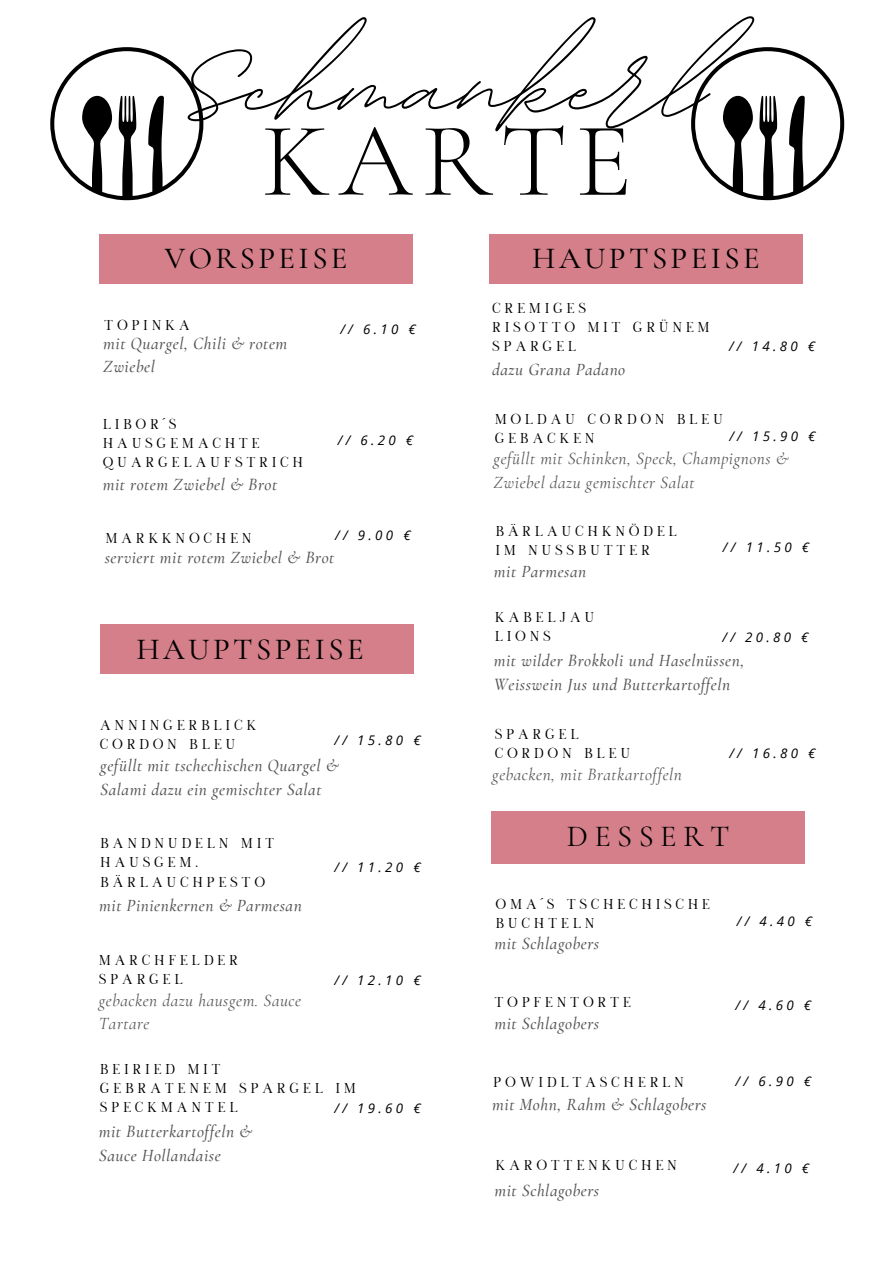
<style>
.page{position:relative;width:894px;height:1264px;background:#fff}
.page>*{position:absolute;margin:0;border:0;box-sizing:border-box;transform-origin:0 0}
.t1{font:180.6px "BD Script";color:#000}
.t2{font:300 106.05px "Cormorant Garamond";letter-spacing:.08em;color:#000}
.t3{font:500 30.6px "Cormorant Garamond";letter-spacing:.11em;color:#000}
.t4{font:30.6px "Cormorant Garamond";letter-spacing:.21em;color:#000}
.t5{font:italic 500 17.25px/23.4px "Cormorant Garamond";letter-spacing:.03em;color:#545454}
.t6{font:italic 17.25px/23.4px "Cormorant Garamond";letter-spacing:.03em;color:#545454}
.t7{font:14.25px/19.2px "Lucy Rose";letter-spacing:.25em;color:#000}
.t8{font:italic 13.35px "Open Sans";letter-spacing:.25em;color:#000}
</style>
<div class="page">
<div style="left:99px;top:235px;width:314px;height:49px;background:#d47f89"></div>
<div style="left:100px;top:625px;width:314px;height:49px;background:#d47f89"></div>
<div style="left:491px;top:811px;width:313px;height:52px;background:#d47f89"></div>
<svg style="left:50px;top:47px;width:153px;height:153px"></svg>
<svg style="left:691px;top:47px;width:153px;height:153px"></svg>
<div style="left:489px;top:235px;width:313px;height:49px;background:#d47f89"></div>
<h2 class="t1" style="left:182px;top:-33px;width:524px">Schmankerl</h2>
<p class="t2" style="left:261px;top:97px;width:372px">KARTE</p>
<p class="t3" style="left:165px;top:239px;width:184px">VORSPEISE</p>
<h3 class="t7" style="left:104px;top:314px;width:87px">TOPINKA</h3>
<h3 class="t5" style="left:103px;top:332px;width:185px">mit Quargel, Chili &amp; rotem<br>Zwiebel</h3>
<p class="t7" style="left:103px;top:413px;width:158px">LIBOR´S<br>HAUSGEMACHTE</p>
<p class="t7" style="left:103px;top:451px;width:202px">QUARGELAUFSTRICH</p>
<h5 class="t5" style="left:103px;top:472px;width:176px">mit rotem Zwiebel &amp; Brot</h5>
<p class="t8" style="left:340px;top:320px;width:77px">// 6.10 €</p>
<p class="t8" style="left:337px;top:430px;width:77px">// 6.20 €</p>
<h5 class="t8" style="left:335px;top:526px;width:77px">// 9.00 €</h5>
<p class="t7" style="left:105px;top:527px;width:148px">MARKKNOCHEN</p>
<p class="t5" style="left:105px;top:546px;width:231px">serviert mit rotem Zwiebel &amp; Brot</p>
<p class="t3" style="left:136px;top:630px;width:229px">HAUPTSPEISE</p>
<h5 class="t7" style="left:100px;top:714px;width:158px">ANNINGERBLICK</h5>
<p class="t7" style="left:100px;top:733px;width:137px">CORDON BLEU</p>
<p class="t5" style="left:100px;top:754px;width:240px">gefüllt mit tschechischen Quargel &amp;<br>Salami dazu ein gemischter Salat</p>
<p class="t8" style="left:334px;top:730px;width:88px">// 15.80 €</p>
<p class="t7" style="left:100px;top:833px;width:175px">BANDNUDELN MIT<br>HAUSGEM.<br>BÄRLAUCHPESTO</p>
<h5 class="t5" style="left:99px;top:893px;width:204px">mit Pinienkernen &amp; Parmesan</h5>
<p class="t7" style="left:99px;top:949px;width:141px">MARCHFELDER</p>
<h5 class="t7" style="left:99px;top:968px;width:86px">SPARGEL</h5>
<p class="t6" style="left:99px;top:988px;width:204px">gebacken dazu hausgem. Sauce<br>Tartare</p>
<p class="t8" style="left:334px;top:857px;width:88px">// 11.20 €</p>
<p class="t8" style="left:334px;top:970px;width:88px">// 12.10 €</p>
<p class="t7" style="left:100px;top:1058px;width:122px">BEIRIED MIT</p>
<h5 class="t7" style="left:100px;top:1077px;width:257px">GEBRATENEM SPARGEL IM<br>SPECKMANTEL</h5>
<p class="t5" style="left:99px;top:1120px;width:155px">mit Butterkartoffeln &amp;<br>Sauce Hollandaise</p>
<p class="t8" style="left:334px;top:1098px;width:88px">// 19.60 €</p>
<p class="t3" style="left:532px;top:240px;width:229px">HAUPTSPEISE</p>
<p class="t7" style="left:492px;top:298px;width:95px">CREMIGES</p>
<h5 class="t7" style="left:492px;top:317px;width:219px">RISOTTO MIT GRÜNEM<br>SPARGEL</h5>
<p class="t5" style="left:492px;top:358px;width:134px">dazu Grana Padano</p>
<h3 class="t8" style="left:728px;top:337px;width:88px">// 14.80 €</h3>
<p class="t7" style="left:494px;top:408px;width:230px">MOLDAU CORDON BLEU</p>
<h5 class="t7" style="left:494px;top:427px;width:102px">GEBACKEN</h5>
<p class="t6" style="left:493px;top:447px;width:297px">gefüllt mit Schinken, Speck, Champignons &amp;<br>Zwiebel dazu gemischter Salat</p>
<p class="t8" style="left:729px;top:427px;width:88px">// 15.90 €</p>
<h6 class="t7" style="left:495px;top:521px;width:183px">BÄRLAUCHKNÖDEL</h6>
<p class="t7" style="left:495px;top:540px;width:156px">IM NUSSBUTTER</p>
<p class="t8" style="left:722px;top:538px;width:88px">// 11.50 €</p>
<p class="t5" style="left:494px;top:560px;width:94px">mit Parmesan</p>
<p class="t7" style="left:494px;top:607px;width:101px">KABELJAU</p>
<p class="t7" style="left:494px;top:626px;width:58px">LIONS</p>
<h6 class="t8" style="left:722px;top:627px;width:88px">// 20.80 €</h6>
<h4 class="t5" style="left:493px;top:649px;width:252px">mit wilder Brokkoli und Haselnüssen,<br>Weisswein Jus und Butterkartoffeln</h4>
<p class="t7" style="left:494px;top:723px;width:86px">SPARGEL</p>
<p class="t7" style="left:494px;top:743px;width:137px">CORDON BLEU</p>
<h5 class="t6" style="left:492px;top:762px;width:191px">gebacken, mit Bratkartoffeln</h5>
<p class="t8" style="left:729px;top:743px;width:88px">// 16.80 €</p>
<h1 class="t4" style="left:566px;top:818px;width:164px">DESSERT</h1>
<p class="t7" style="left:495px;top:893px;width:216px">OMA´S TSCHECHISCHE<br>BUCHTELN</p>
<h5 class="t5" style="left:494px;top:931px;width:106px">mit Schlagobers</h5>
<p class="t8" style="left:736px;top:911px;width:77px">// 4.40 €</p>
<p class="t7" style="left:494px;top:991px;width:138px">TOPFENTORTE</p>
<p class="t5" style="left:494px;top:1012px;width:106px">mit Schlagobers</p>
<h5 class="t8" style="left:735px;top:995px;width:77px">// 4.60 €</h5>
<h5 class="t7" style="left:493px;top:1071px;width:192px">POWIDLTASCHERLN</h5>
<p class="t5" style="left:492px;top:1092px;width:216px">mit Mohn, Rahm &amp; Schlagobers</p>
<p class="t8" style="left:735px;top:1071px;width:77px">// 6.90 €</p>
<p class="t7" style="left:495px;top:1154px;width:183px">KAROTTENKUCHEN</p>
<h6 class="t5" style="left:494px;top:1178px;width:106px">mit Schlagobers</h6>
<p class="t8" style="left:733px;top:1158px;width:77px">// 4.10 €</p>
</div>
